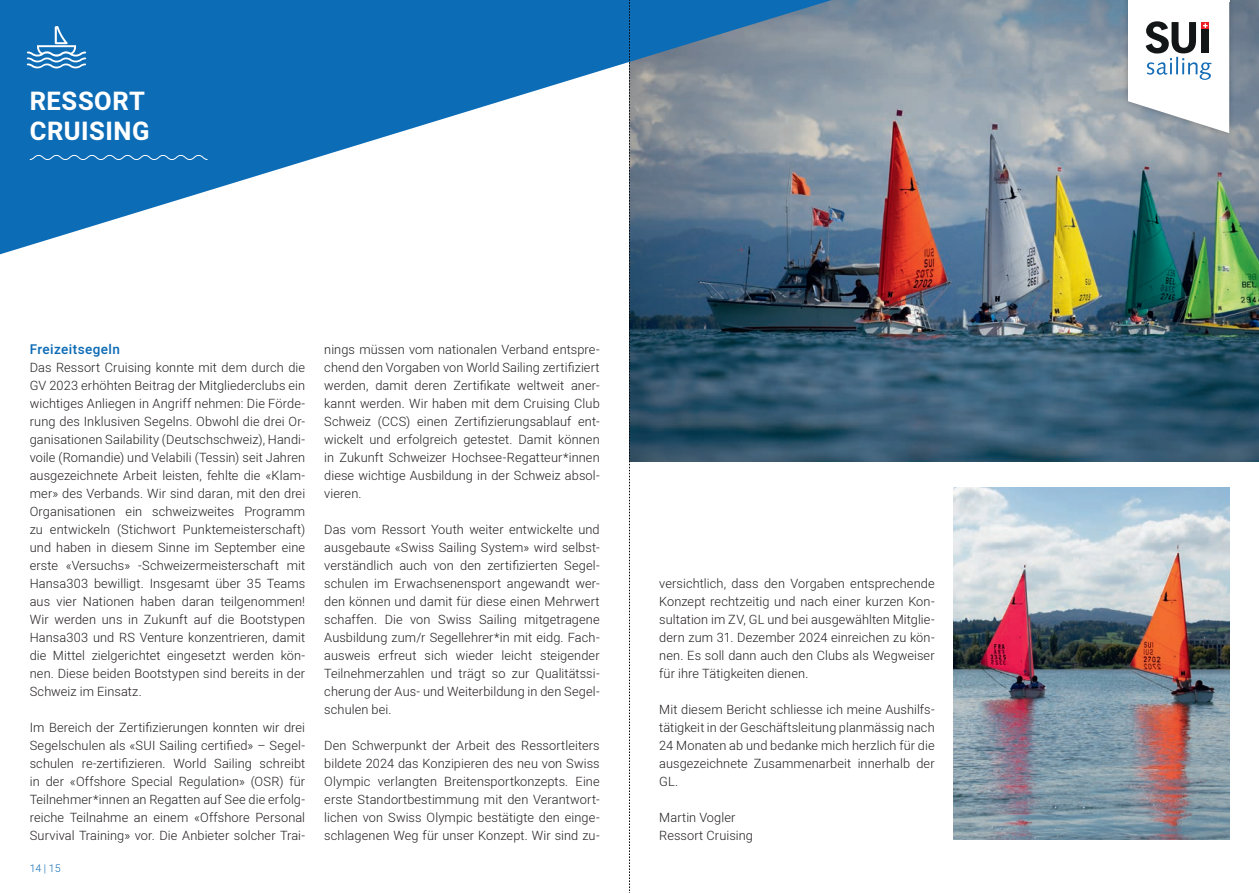
<style>
.page{position:relative;width:1259px;height:893px;background:#fff}
.page>*{position:absolute;margin:0;border:0;box-sizing:border-box;transform-origin:0 0}
.t1{font:700 25.5px/29.2px "Heebo";letter-spacing:.02em;color:#fff}
.t2{font:500 13.5px "Heebo";letter-spacing:.035em;color:#0d6cb6}
.t3{font:300 12.75px/18px "Heebo";letter-spacing:.01em;color:#231f20;text-align:justify}
.t4{font:300 10.5px "Heebo";color:#0d6cb6}
</style>
<div class="page">
<img style="left:630px;top:0;width:629px;height:462px">
<svg style="left:0;top:0;width:873px;height:258px"></svg>
<svg style="left:29px;top:154px;width:179px;height:6px"></svg>
<svg style="left:27px;top:26px;width:59px;height:43px;background:#408bc5"></svg>
<img style="left:954px;top:487px;width:275px;height:353px">
<div style="left:1121px;top:0;width:114px;height:139px;background:#231f20;opacity:.3"></div>
<svg style="left:1128px;top:2px;width:101px;height:131px"></svg>
<hr style="left:1128px;top:0;width:101px;height:2px;background:#fff">
<svg style="left:629px;top:0;width:1px;height:893px"></svg>
<h1 class="t1" style="left:30px;top:87px;width:121px">RESSORT<br>CRUISING</h1>
<p class="t2" style="left:30px;top:340px;width:92px">Freizeitsegeln</p>
<p class="t3" style="left:30px;top:358px;width:277px">Das Ressort Cruising konnte mit dem durch die GV 2023 erhöhten Beitrag der Mitgliederclubs ein wichtiges Anliegen in Angriff nehmen: Die Förde&shy;rung des Inklusiven Segelns. Obwohl die drei Or&shy;ganisationen Sailability (Deutschschweiz), Handi&shy;voile (Romandie) und Velabili (Tessin) seit Jahren ausgezeichnete Arbeit leisten, fehlte die «Klam&shy;mer» des Verbands. Wir sind daran, mit den drei Organisationen ein schweizweites Programm zu entwickeln (Stichwort Punktemeisterschaft) und haben in diesem Sinne im September eine erste «Versuchs» -Schweizermeisterschaft mit Hansa303 bewilligt. Insgesamt über 35 Teams aus vier Nationen haben daran teilgenommen!<br>Wir werden uns in Zukunft auf die Bootstypen Hansa303 und RS Venture konzentrieren, damit die Mittel zielgerichtet eingesetzt werden kön&shy;nen. Diese beiden Bootstypen sind bereits in der Schweiz im Einsatz.</p>
<p class="t3" style="left:30px;top:718px;width:277px">Im Bereich der Zertifizierungen konnten wir drei Segelschulen als «SUI Sailing certified» – Segel&shy;schulen re-zertifizieren. World Sailing schreibt in der «Offshore Special Regulation» (OSR) für Teilnehmer*innen an Regatten auf See die erfolg&shy;reiche Teilnahme an einem «Offshore Personal Survival Training» vor. Die Anbieter solcher Trai-</p>
<p class="t4" style="left:30px;top:861px;width:32px">14 | 15</p>
<p class="t3" style="left:324px;top:340px;width:277px">nings müssen vom nationalen Verband entspre&shy;chend den Vorgaben von World Sailing zertifiziert werden, damit deren Zertifikate weltweit aner&shy;kannt werden. Wir haben mit dem Cruising Club Schweiz (CCS) einen Zertifizierungsablauf ent&shy;wickelt und erfolgreich getestet. Damit können in Zukunft Schweizer Hochsee-Regatteur*innen diese wichtige Ausbildung in der Schweiz absol&shy;vieren.</p>
<p class="t3" style="left:324px;top:520px;width:277px">Das vom Ressort Youth weiter entwickelte und ausgebaute «Swiss Sailing System» wird selbst&shy;verständlich auch von den zertifizierten Segel&shy;schulen im Erwachsenensport angewandt wer&shy;den können und damit für diese einen Mehrwert schaffen. Die von Swiss Sailing mitgetragene Ausbildung zum/r Segellehrer*in mit eidg. Fach&shy;ausweis erfreut sich wieder leicht steigender Teilnehmerzahlen und trägt so zur Qualitätssi&shy;cherung der Aus- und Weiterbildung in den Segel&shy;schulen bei.</p>
<p class="t3" style="left:324px;top:736px;width:277px">Den Schwerpunkt der Arbeit des Ressortleiters bildete 2024 das Konzipieren des neu von Swiss Olympic verlangten Breitensportkonzepts. Eine erste Standortbestimmung mit den Verantwort&shy;lichen von Swiss Olympic bestätigte den einge&shy;schlagenen Weg für unser Konzept. Wir sind zu-</p>
<p class="t3" style="left:659px;top:574px;width:277px">versichtlich, dass den Vorgaben entsprechende Konzept rechtzeitig und nach einer kurzen Kon&shy;sultation im ZV, GL und bei ausgewählten Mitglie&shy;dern zum 31. Dezember 2024 einreichen zu kön&shy;nen. Es soll dann auch den Clubs als Wegweiser für ihre Tätigkeiten dienen.</p>
<p class="t3" style="left:659px;top:700px;width:277px">Mit diesem Bericht schliesse ich meine Aushilfs&shy;tätigkeit in der Geschäftsleitung planmässig nach 24 Monaten ab und bedanke mich herzlich für die ausgezeichnete Zusammenarbeit innerhalb der GL.</p>
<p class="t3" style="left:659px;top:808px;width:95px">Martin Vogler<br>Ressort Cruising</p>
</div>
